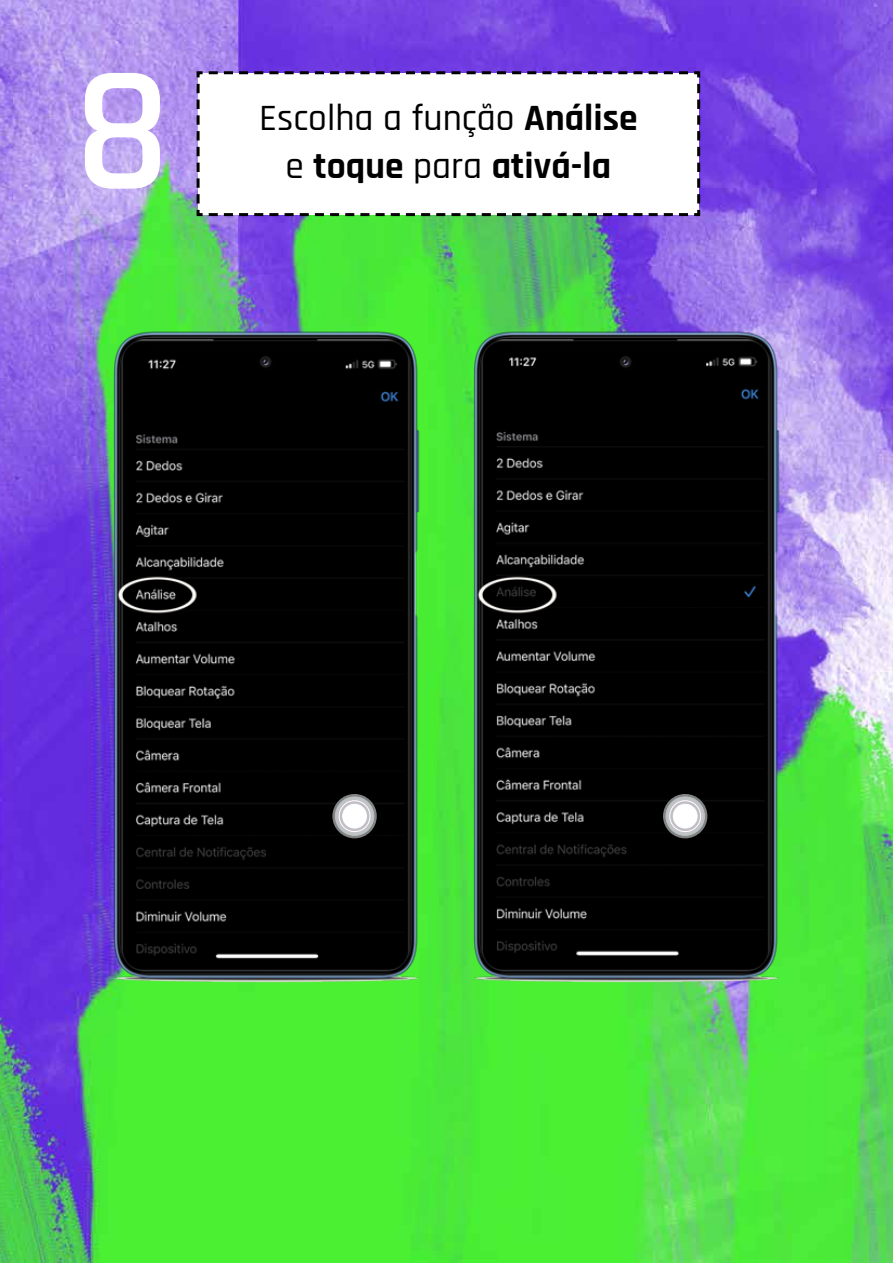
<style>
.page{position:relative;width:893px;height:1263px;background:#fff}
.page>*{position:absolute;margin:0;border:0;box-sizing:border-box;transform-origin:0 0}
.t1{font:600 180px "Rajdhani";color:#fff}
.t2{font:500 37.5px/48px "Rajdhani";color:#000;text-align:center}
.t3{font:700 37.5px "Rajdhani";color:#000}
.s1{font-weight:700}
.s2{font-weight:500}
</style>
<div class="page">
<img style="left:0;top:0;width:893px;height:1263px">
<img style="left:85px;top:299px;width:363px;height:711px">
<img style="left:445px;top:298px;width:363px;height:711px">
<svg style="left:197px;top:218px;width:3px;height:25px"></svg>
<svg style="left:697px;top:218px;width:3px;height:22px"></svg>
<svg style="left:195px;top:70px;width:507px;height:148px"></svg>
<svg style="left:663px;top:794px;width:44px;height:44px"></svg>
<svg style="left:666px;top:797px;width:38px;height:38px"></svg>
<div style="left:665px;top:796px;width:40px;height:40px;border:1px solid #b5c2c4;border-radius:50%"></div>
<svg style="left:670px;top:801px;width:31px;height:30px"></svg>
<div style="left:669px;top:800px;width:32px;height:32px;border:1px solid #fff;border-radius:50%"></div>
<div style="left:673px;top:804px;width:24px;height:24px;background:#fff;border-radius:50%"></div>
<div style="left:673px;top:804px;width:24px;height:24px;border:1px solid #fff;border-radius:50%"></div>
<svg style="left:332px;top:794px;width:45px;height:44px"></svg>
<svg style="left:335px;top:797px;width:39px;height:38px"></svg>
<div style="left:335px;top:796px;width:39px;height:40px;border:1px solid #b5c2c4;border-radius:50%"></div>
<svg style="left:339px;top:801px;width:31px;height:30px"></svg>
<div style="left:339px;top:800px;width:31px;height:32px;border:1px solid #fff;border-radius:50%"></div>
<div style="left:343px;top:804px;width:23px;height:24px;background:#fff;border-radius:50%"></div>
<div style="left:342px;top:804px;width:25px;height:24px;border:1px solid #fff;border-radius:50%"></div>
<h1 class="t1" style="left:74px;top:24px;width:97px">8</h1>
<p class="t2" style="left:259px;top:95px;width:380px">Escolha a função <span class="s1">Análise</span></p>
<p class="t2" style="left:247px;top:95px;width:405px">Na te a segui te escolha a função <span class="s1">Análise</span></p>
<p class="t3" style="left:286px;top:143px;width:327px"><span class="s2">e</span> toque <span class="s2">para</span> ativá-la</p>
</div>
